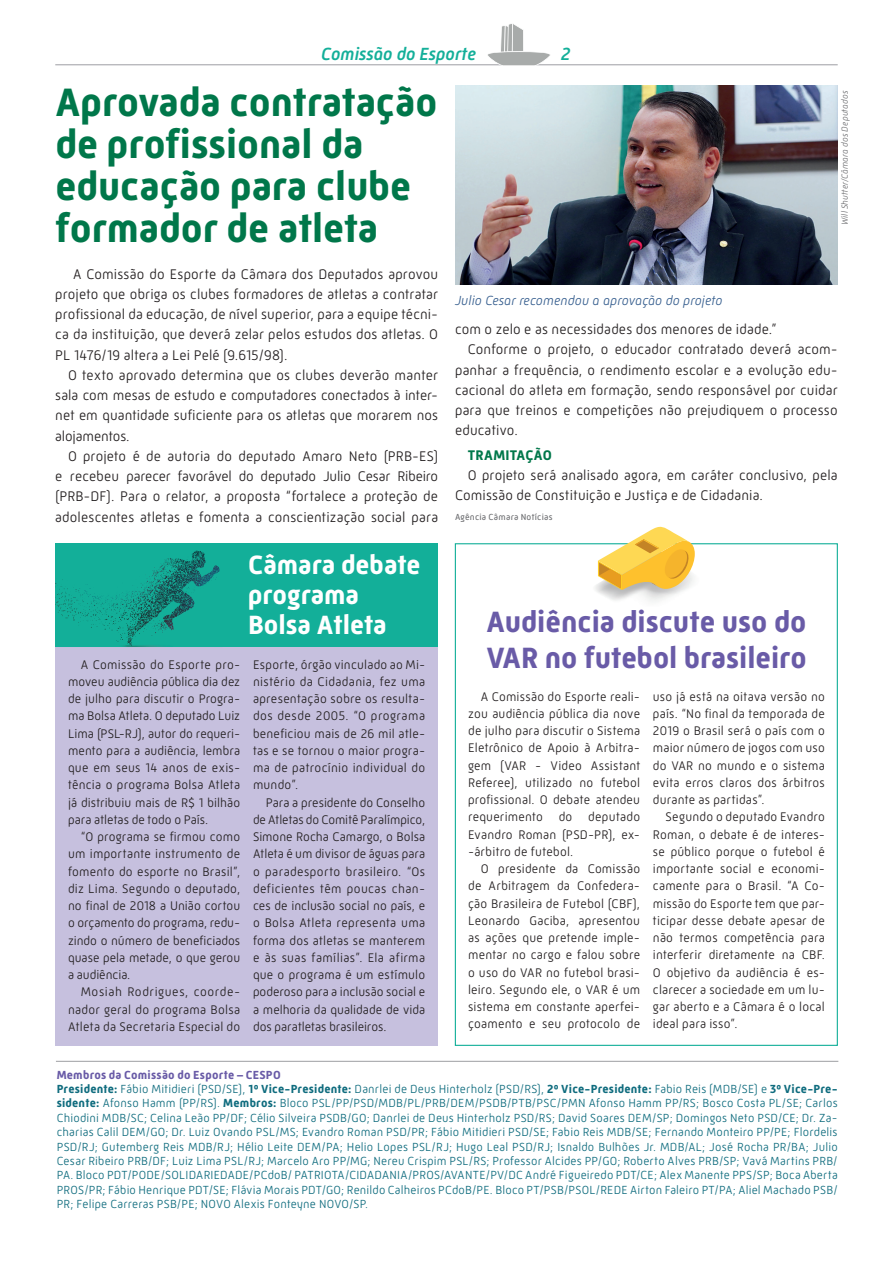
<style>
.page{position:relative;width:893px;height:1263px;background:#fff}
.page>*{position:absolute;margin:0;border:0;box-sizing:border-box;transform-origin:0 0}
.t1{font:700 40.5px/42px "Mic 32 New";color:#00774a}
.t2{font:700 30px/36px "Mic 32 New";color:#695ba7}
.t3{font:700 27px/30px "Mic 32 New";color:#fff}
.t4{font:italic 500 18px "Mic 32 New";color:#13af99}
.t5{font:300 14.25px/20.2px "Mic 32 New";letter-spacing:.01em;color:#231f20;text-align:justify}
.t6{font:700 14.25px "Mic 32 New";letter-spacing:.015em;color:#00774a}
.t7{font:italic 300 13.5px "Mic 32 New";letter-spacing:.005em;color:#375f8f}
.t8{font:300 12.75px/17.2px "Mic 32 New";letter-spacing:.015em;color:#231f20;text-align:justify}
.t9{font:300 12px/14.4px "Mic 32 New";letter-spacing:.02em;color:#0f6c7e}
.t10{font:italic 300 9px "Mic 32 New";letter-spacing:.02em;color:#6c6d70}
.t11{font:9px "Mic 32 New";letter-spacing:.025em;color:#6c6d70}
.s1{font-weight:700;color:#695ba7}
.s2{font-weight:700}
</style>
<div class="page">
<hr style="left:55px;top:64px;width:783px;height:1px;background:#a8a9ad">
<svg style="left:487px;top:24px;width:64px;height:42px"></svg>
<hr style="left:56px;top:1061px;width:782px;height:1px;background:#a8a9ad">
<div style="left:55px;top:638px;width:383px;height:408px;background:#c6c0de"></div>
<div style="left:55px;top:543px;width:383px;height:104px;background:#13af99"></div>
<img style="left:455px;top:85px;width:383px;height:200px">
<svg style="left:55px;top:550px;width:165px;height:97px"></svg>
<img style="left:136px;top:574px;width:19px;height:8px">
<img style="left:78px;top:600px;width:23px;height:4px">
<img style="left:134px;top:626px;width:20px;height:2px">
<svg style="left:598px;top:526px;width:97px;height:65px"></svg>
<h3 class="t4" style="left:321px;top:44px;width:157px">Comissão do Esporte</h3>
<h3 class="t4" style="left:561px;top:44px;width:11px">2</h3>
<h1 class="t1" style="left:55px;top:81px;width:383px">Aprovada contratação de profissional da educação para clube formador de atleta</h1>
<p class="t10" style="left:839px;top:225px;width:136px;rotate:-90deg">Will Shu er/Câmara dos Deputados</p>
<p class="t5" style="left:55px;top:263px;width:384px;text-indent:18px">A Comissão do Esporte da Câmara dos Deputados aprovou projeto que obriga os clubes formadores de atletas a contratar profissional da educação, de nível superior, para a equipe técni&shy;ca da instituição, que deverá zelar pelos estudos dos atletas. O PL 1476/19 altera a Lei Pelé (9.615/98).</p>
<p class="t5" style="left:55px;top:365px;width:384px;text-indent:13px">O texto aprovado determina que os clubes deverão manter sala com mesas de estudo e computadores conectados à inter&shy;net em quantidade suficiente para os atletas que morarem nos alojamentos.</p>
<p class="t5" style="left:55px;top:446px;width:384px;text-indent:13px">O projeto é de autoria do deputado Amaro Neto (PRB-ES) e recebeu parecer favorável do deputado Julio Cesar Ribeiro (PRB-DF). Para o relator, a proposta “fortalece a proteção de adolescentes atletas e fomenta a conscientização social para</p>
<h3 class="t3" style="left:248px;top:550px;width:174px">Câmara debate programa<br>Bolsa Atleta</h3>
<p class="t8" style="left:68px;top:656px;width:174px;text-indent:13px">A Comissão do Esporte pro&shy;moveu audiência pública dia dez de julho para discutir o Progra&shy;ma Bolsa Atleta. O deputado Luiz Lima (PSL-RJ), autor do requeri&shy;mento para a audiência, lembra que em seus 14 anos de exis&shy;tência o programa Bolsa Atleta já distribuiu mais de R$ 1 bilhão para atletas de todo o País.</p>
<p class="t8" style="left:68px;top:828px;width:174px;text-indent:13px">“O programa se firmou como um importante instrumento de fomento do esporte no Brasil”, diz Lima. Segundo o deputado, no final de 2018 a União cortou o orçamento do programa, redu&shy;zindo o número de beneficiados quase pela metade, o que gerou a audiência.</p>
<p class="t8" style="left:68px;top:983px;width:174px;text-indent:13px">Mosiah Rodrigues, coorde&shy;nador geral do programa Bolsa Atleta da Secretaria Especial do</p>
<p class="t8" style="left:253px;top:656px;width:174px">Esporte, órgão vinculado ao Mi&shy;nistério da Cidadania, fez uma apresentação sobre os resulta&shy;dos desde 2005. “O programa beneficiou mais de 26 mil atle&shy;tas e se tornou o maior progra&shy;ma de patrocínio individual do mundo”.</p>
<p class="t8" style="left:253px;top:794px;width:174px;text-indent:13px">Para a presidente do Conselho de Atletas do Comitê Paralímpico, Simone Rocha Camargo, o Bolsa Atleta é um divisor de águas para o paradesporto brasileiro. “Os deficientes têm poucas chan&shy;ces de inclusão social no país, e o Bolsa Atleta representa uma forma dos atletas se manterem e às suas famílias”. Ela afirma que o programa é um estímulo poderoso para a inclusão social e a melhoria da qualidade de vida dos paratletas brasileiros.</p>
<p class="t7" style="left:455px;top:292px;width:269px">Julio Cesar recomendou a aprovação do projeto</p>
<p class="t5" style="left:455px;top:319px;width:323px">com o zelo e as necessidades dos menores de idade.”</p>
<p class="t5" style="left:468px;top:339px;width:371px">Conforme o projeto, o educador contratado deverá acom-</p>
<p class="t5" style="left:455px;top:359px;width:384px">panhar a frequência, o rendimento escolar e a evolução edu-</p>
<p class="t5" style="left:455px;top:380px;width:384px">cacional do atleta em formação, sendo responsável por cuidar</p>
<p class="t5" style="left:455px;top:400px;width:384px">para que treinos e competições não prejudiquem o processo</p>
<p class="t5" style="left:455px;top:420px;width:64px">educativo.</p>
<p class="t6" style="left:468px;top:447px;width:86px">TRAMITAÇÃO</p>
<p class="t5" style="left:455px;top:465px;width:384px;text-indent:13px">O projeto será analisado agora, em caráter conclusivo, pela<br>Comissão de Constituição e Justiça e de Cidadania.</p>
<p class="t11" style="left:455px;top:511px;width:99px">Agência Câmara Notícias</p>
<h2 class="t2" style="left:486px;top:604px;width:322px">Audiência discute uso do<br>VAR no futebol brasileiro</h2>
<p class="t8" style="left:468px;top:687px;width:174px;text-indent:13px">A Comissão do Esporte reali&shy;zou audiência pública dia nove de julho para discutir o Sistema Eletrônico de Apoio à Arbitra&shy;gem (VAR - Video Assistant Referee), utilizado no futebol profissional. O debate atendeu requerimento do deputado Evandro Roman (PSD-PR), ex--árbitro de futebol.</p>
<p class="t8" style="left:468px;top:860px;width:174px;text-indent:13px">O presidente da Comissão de Arbitragem da Confedera&shy;ção Brasileira de Futebol (CBF), Leonardo Gaciba, apresentou as ações que pretende imple&shy;mentar no cargo e falou sobre o uso do VAR no futebol brasi&shy;leiro. Segundo ele, o VAR é um sistema em constante aperfei&shy;çoamento e seu protocolo de</p>
<p class="t8" style="left:653px;top:687px;width:174px">uso já está na oitava versão no país. “No final da temporada de 2019 o Brasil será o país com o maior número de jogos com uso do VAR no mundo e o sistema evita erros claros dos árbitros durante as partidas”.</p>
<p class="t8" style="left:653px;top:808px;width:174px;text-indent:13px">Segundo o deputado Evandro Roman, o debate é de interes&shy;se público porque o futebol é importante social e economi&shy;camente para o Brasil. “A Co&shy;missão do Esporte tem que par&shy;ticipar desse debate apesar de não termos competência para interferir diretamente na CBF.<br>O objetivo da audiência é es&shy;clarecer a sociedade em um lu&shy;gar aberto e a Câmara é o local ideal para isso”.</p>
<p class="t9" style="left:57px;top:1067px;width:782px"><span class="s1">Membros da Comissão do Esporte – CESPO<br></span><span class="s2">Presidente:</span> Fábio Mitidieri (PSD/SE), <span class="s2">1º Vice-Presidente:</span> Danrlei de Deus Hinterholz (PSD/RS), <span class="s2">2º Vice-Presidente:</span> Fabio Reis (MDB/SE) e <span class="s2">3º Vice-Pre&shy;sidente:</span> Afonso Hamm (PP/RS). <span class="s2">Membros:</span> Bloco PSL/PP/PSD/MDB/PL/PRB/DEM/PSDB/PTB/PSC/PMN Afonso Hamm PP/RS; Bosco Costa PL/SE; Carlos Chiodini MDB/SC; Celina Leão PP/DF; Célio Silveira PSDB/GO; Danrlei de Deus Hinterholz PSD/RS; David Soares DEM/SP; Domingos Neto PSD/CE; Dr. Za&shy;charias Calil DEM/GO; Dr. Luiz Ovando PSL/MS; Evandro Roman PSD/PR; Fábio Mitidieri PSD/SE; Fabio Reis MDB/SE; Fernando Monteiro PP/PE; Flordelis PSD/RJ; Gutemberg Reis MDB/RJ; Hélio Leite DEM/PA; Helio Lopes PSL/RJ; Hugo Leal PSD/RJ; Isnaldo Bulhões Jr. MDB/AL; José Rocha PR/BA; Julio Cesar Ribeiro PRB/DF; Luiz Lima PSL/RJ; Marcelo Aro PP/MG; Nereu Crispim PSL/RS; Professor Alcides PP/GO; Roberto Alves PRB/SP; Vavá Martins PRB/ PA. Bloco PDT/PODE/SOLIDARIEDADE/PCdoB/ PATRIOTA/CIDADANIA/PROS/AVANTE/PV/DC André Figueiredo PDT/CE; Alex Manente PPS/SP; Boca Aberta PROS/PR; Fábio Henrique PDT/SE; Flávia Morais PDT/GO; Renildo Calheiros PCdoB/PE. Bloco PT/PSB/PSOL/REDE Airton Faleiro PT/PA; Aliel Machado PSB/ PR; Felipe Carreras PSB/PE; NOVO Alexis Fonteyne NOVO/SP.</p>
</div>
